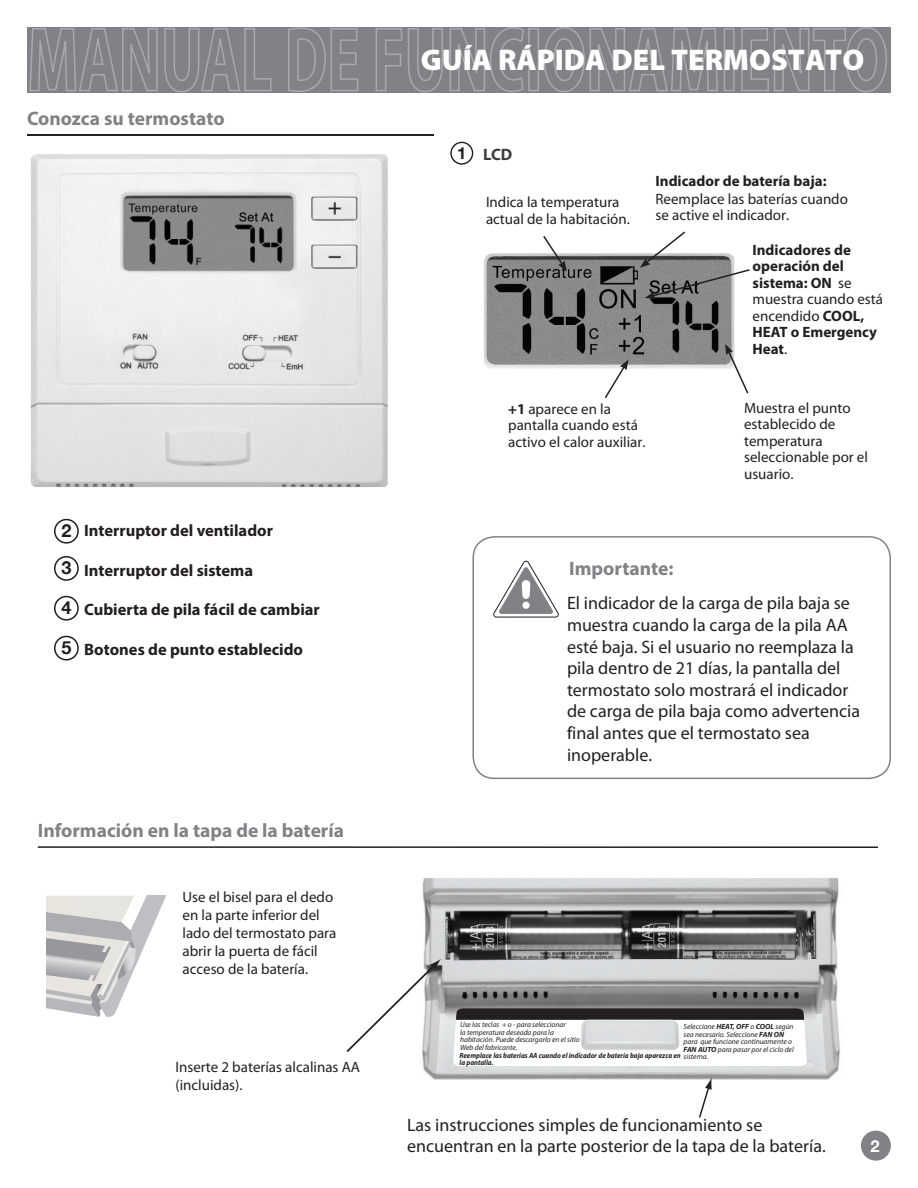
<style>
.page{position:relative;width:918px;height:1188px;background:#fff}
.page>*{position:absolute;margin:0;border:0;box-sizing:border-box;transform-origin:0 0}
.t1{font:900 30px "Myriad Pro";color:#fff}
.t2{font:700 19.5px "Myriad Pro";color:#808285}
.t3{font:18px/21.6px "Myriad Pro";color:#231f20}
.t4{font:700 18px/37.2px "Helvetica Neue";color:#201d1e}
.t5{font:700 16.65px "Helvetica Neue";color:#201d1e}
.t6{font:700 16.5px "Myriad Pro";color:#231f20}
.t7{font:700 16.5px "Myriad Pro";color:#3d3c3c}
.t8{font:700 16.5px "Helvetica Neue";color:#fff}
.t9{font:15px/16.5px "Myriad Pro";color:#231f20}
.t10{font:700 15px/16.5px "Myriad Pro";color:#231f20}
.t11{font:italic 7.5px/7.5px "Myriad Pro";color:#231f20}
.t12{font:italic 700 7.5px "Myriad Pro";color:#231f20;scale:.92 1}
.s1{font-weight:400}
.s2{font-weight:700}
</style>
<div class="page">
<div style="left:27px;top:27px;width:864px;height:66px;background:#808285"></div>
<div style="left:861px;top:1131px;width:30px;height:30px;background:#808285;border-radius:50%"></div>
<svg style="left:29px;top:28px;width:243px;height:65px"></svg>
<svg style="left:288px;top:27px;width:71px;height:65px"></svg>
<svg style="left:375px;top:27px;width:149px;height:66px"></svg>
<div style="left:528px;top:28px;width:11px;height:63px;border:2px solid #a8a9ad"></div>
<svg style="left:544px;top:27px;width:174px;height:66px"></svg>
<div style="left:724px;top:28px;width:11px;height:63px;border:2px solid #a8a9ad"></div>
<svg style="left:741px;top:27px;width:146px;height:66px"></svg>
<img style="left:422px;top:878px;width:419px;height:202px">
<hr style="left:38px;top:846px;width:840px;height:2px;background:#231f20">
<hr style="left:27px;top:134px;width:406px;height:2px;background:#231f20">
<svg style="left:450px;top:142px;width:23px;height:23px"></svg>
<svg style="left:493px;top:561px;width:66px;height:57px"></svg>
<svg style="left:54px;top:519px;width:25px;height:25px"></svg>
<svg style="left:54px;top:556px;width:25px;height:25px"></svg>
<svg style="left:54px;top:596px;width:25px;height:25px"></svg>
<svg style="left:54px;top:636px;width:25px;height:25px"></svg>
<div style="left:473px;top:536px;width:418px;height:243px;border:2px solid #808285;border-radius:21px"></div>
<img style="left:484px;top:253px;width:250px;height:116px">
<svg style="left:542px;top:236px;width:25px;height:35px"></svg>
<svg style="left:640px;top:231px;width:110px;height:68px"></svg>
<svg style="left:725px;top:344px;width:24px;height:50px"></svg>
<svg style="left:603px;top:360px;width:26px;height:39px"></svg>
<svg style="left:453px;top:1008px;width:354px;height:58px"></svg>
<svg style="left:347px;top:959px;width:94px;height:93px"></svg>
<svg style="left:46px;top:896px;width:120px;height:121px"></svg>
<svg style="left:699px;top:1077px;width:13px;height:41px"></svg>
<img style="left:31px;top:154px;width:357px;height:333px">
<img style="left:177px;top:433px;width:60px;height:23px">
<p class="t2" style="left:27px;top:105px;width:199px">Conozca su termostato</p>
<p class="t4" style="left:61px;top:512px;width:12px">2<br>3</p>
<p class="t4" style="left:61px;top:589px;width:12px">4</p>
<p class="t4" style="left:61px;top:628px;width:12px">5</p>
<p class="t6" style="left:84px;top:520px;width:190px">Interruptor del ventilador</p>
<p class="t6" style="left:84px;top:559px;width:170px">Interruptor del sistema</p>
<p class="t6" style="left:84px;top:599px;width:237px">Cubierta de pila fácil de cambiar</p>
<p class="t6" style="left:84px;top:639px;width:220px">Botones de punto establecido</p>
<p class="t2" style="left:38px;top:817px;width:308px">Información en la tapa de la batería</p>
<p class="t9" style="left:183px;top:888px;width:155px;line-height:18px">Use el bisel para el dedo en la parte inferior del lado del termostato para abrir la puerta de fácil acceso de la batería.</p>
<p class="t9" style="left:176px;top:1058px;width:186px;line-height:18px">Inserte 2 baterías alcalinas AA (incluidas).</p>
<p class="t1" style="left:421px;top:40px;width:445px">GUÍA RÁPIDA DEL TERMOSTATO</p>
<p class="t5" style="left:457px;top:143px;width:11px">1</p>
<p class="t7" style="left:483px;top:144px;width:31px">LCD</p>
<p class="t9" style="left:486px;top:194px;width:145px">Indica la temperatura actual de la habitación.</p>
<p class="t10" style="left:656px;top:172px;width:173px">Indicador de batería baja:</p>
<p class="t9" style="left:656px;top:191px;width:194px">Reemplace las baterías cuando se active el indicador.</p>
<p class="t10" style="left:753px;top:241px;width:132px">Indicadores de operación del sistema: ON <span class="s1">se muestra cuando está encendido</span> COOL,<br>HEAT o Emergency<br>Heat<span class="s1">.</span></p>
<p class="t9" style="left:508px;top:401px;width:104px"><span class="s2">+1</span> aparece en la</p>
<p class="t9" style="left:508px;top:417px;width:131px">pantalla cuando está</p>
<p class="t9" style="left:508px;top:434px;width:139px">activo el calor auxiliar.</p>
<p class="t9" style="left:744px;top:400px;width:125px">Muestra el punto establecido de temperatura seleccionable por el usuario.</p>
<p class="t2" style="left:569px;top:556px;width:106px">Importante:</p>
<p class="t3" style="left:567px;top:593px;width:295px">El indicador de la carga de pila baja se muestra cuando la carga de la pila AA esté baja. Si el usuario no reemplaza la pila dentro de 21 días, la pantalla del termostato solo mostrará el indicador de carga de pila baja como advertencia final antes que el termostato sea inoperable.</p>
<p class="t11" style="left:460px;top:1021px;width:121px">Use las teclas + o - para seleccionar<br>la temperatura deseada para la habitación. Puede descargarlo en el sitio<br>Web del fabricante.</p>
<p class="t11" style="left:684px;top:1023px;width:112px">Seleccione <span class="s2">HEAT, OFF</span> o <span class="s2">COOL</span> según sea necesario. Seleccione <span class="s2">FAN ON </span>para que funcione continuamente o <span class="s2">FAN AUTO</span> para pasar por el ciclo del</p>
<p class="t12" style="left:460px;top:1050px;width:242px">Reemplace las baterías AA cuando el indicador de batería baja aparezca en</p>
<p class="t11" style="left:684px;top:1053px;width:26px">sistema.</p>
<p class="t12" style="left:460px;top:1058px;width:38px">la pantalla.</p>
<p class="t3" style="left:407px;top:1115px;width:420px;line-height:21px">Las instrucciones simples de funcionamiento se encuentran en la parte posterior de la tapa de la batería.</p>
<p class="t8" style="left:871px;top:1136px;width:11px">2</p>
</div>
